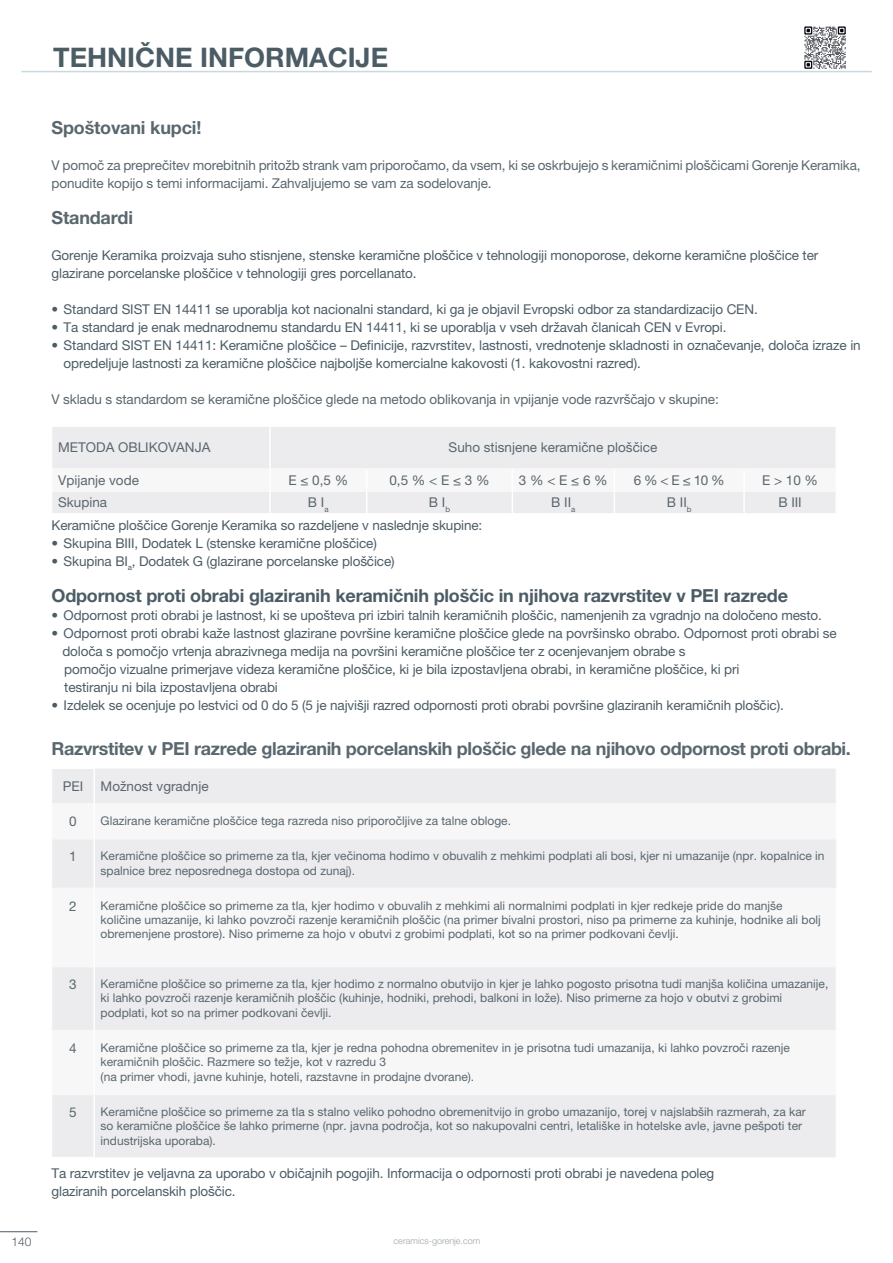
<style>
.page{position:relative;width:893px;height:1263px;background:#fff}
.page>*{position:absolute;margin:0;border:0;box-sizing:border-box;transform-origin:0 0}
.t1{font:700 27px "Helvetica Neue LT Pro";color:#4c5c65}
.t2{font:700 18px "Helvetica Neue LT Pro";letter-spacing:-.02em;color:#5a676e}
.t3{font:700 18px "Helvetica Neue LT Pro";letter-spacing:-.01em;color:#4c5c65}
.t4{font:13.5px/18px "Helvetica Neue LT Pro";letter-spacing:-.01em;color:#4c5c65}
.t5{font:13.5px/18px "Helvetica Neue LT Pro";letter-spacing:-.01em;color:#5a676e}
.t6{font:12px/14.4px "Helvetica Neue LT Pro";color:#5a676e}
.t7{font:300 12px "Helvetica Neue LT Pro";color:#4c5c65}
.t8{font:300 9px "Helvetica Neue LT Pro";color:#9da5ab}
</style>
<div class="page">
<hr style="left:0;top:1231px;width:37px;height:1px;background:#4c5c65">
<svg style="left:52px;top:427px;width:784px;height:86px"></svg>
<hr style="left:743px;top:491px;width:2px;height:22px;background:#fff">
<hr style="left:21px;top:71px;width:851px;height:1px;background:#cad8e1">
<div style="left:52px;top:769px;width:784px;height:34px;background:#ececee"></div>
<svg style="left:52px;top:839px;width:784px;height:318px;fill:#ececee"></svg>
<hr style="left:52px;top:803px;width:41px;height:1px;background:#f7f7f8">
<hr style="left:95px;top:803px;width:741px;height:1px;background:#f7f7f8">
<hr style="left:52px;top:838px;width:41px;height:1px;background:#f7f7f8">
<hr style="left:95px;top:838px;width:741px;height:1px;background:#f7f7f8">
<hr style="left:52px;top:887px;width:41px;height:2px;background:#f7f7f8">
<hr style="left:95px;top:887px;width:741px;height:2px;background:#f7f7f8">
<hr style="left:52px;top:966px;width:41px;height:1px;background:#f7f7f8">
<hr style="left:95px;top:966px;width:741px;height:1px;background:#f7f7f8">
<hr style="left:52px;top:1030px;width:41px;height:1px;background:#f7f7f8">
<hr style="left:95px;top:1030px;width:741px;height:1px;background:#f7f7f8">
<hr style="left:52px;top:1094px;width:41px;height:1px;background:#f7f7f8">
<hr style="left:95px;top:1094px;width:741px;height:1px;background:#f7f7f8">
<hr style="left:94px;top:768px;width:742px;height:1px;background:#f7f7f8">
<hr style="left:836px;top:839px;width:1px;height:48px;background:#f7f7f8">
<hr style="left:94px;top:1157px;width:742px;height:1px;background:#f7f7f8">
<hr style="left:93px;top:769px;width:2px;height:35px;background:#fff">
<hr style="left:93px;top:839px;width:2px;height:49px;background:#fff">
<hr style="left:93px;top:888px;width:2px;height:79px;background:#fff">
<hr style="left:93px;top:967px;width:2px;height:63px;background:#fff">
<hr style="left:93px;top:1030px;width:2px;height:64px;background:#fff">
<hr style="left:93px;top:1094px;width:2px;height:63px;background:#fff">
<img style="left:804px;top:26px;width:42px;height:43px">
<h1 class="t1" style="left:53px;top:41px;width:336px">TEHNIČNE INFORMACIJE</h1>
<h2 class="t2" style="left:52px;top:116px;width:151px">Spoštovani kupci!</h2>
<p class="t5" style="left:52px;top:156px;width:811px">V pomoč za preprečitev morebitnih pritožb strank vam priporočamo, da vsem, ki se oskrbujejo s keramičnimi ploščicami Gorenje Keramika, ponudite kopijo s temi informacijami. Zahvaljujemo se vam za sodelovanje.</p>
<h2 class="t2" style="left:52px;top:206px;width:83px">Standardi</h2>
<p class="t4" style="left:52px;top:246px;width:768px">Gorenje Keramika proizvaja suho stisnjene, stenske keramične ploščice v tehnologiji monoporose, dekorne keramične ploščice ter glazirane porcelanske ploščice v tehnologiji gres porcellanato.</p>
<p class="t4" style="left:52px;top:300px;width:708px">• Standard SIST EN 14411 se uporablja kot nacionalni standard, ki ga je objavil Evropski odbor za standardizacijo CEN.</p>
<p class="t4" style="left:52px;top:318px;width:676px">• Ta standard je enak mednarodnemu standardu EN 14411, ki se uporablja v vseh državah članicah CEN v Evropi.</p>
<p class="t4" style="left:64px;top:336px;width:799px;text-indent:-12px">• Standard SIST EN 14411: Keramične ploščice – Definicije, razvrstitev, lastnosti, vrednotenje skladnosti in označevanje, določa izraze in opredeljuje lastnosti za keramične ploščice najboljše komercialne kakovosti (1. kakovostni razred).</p>
<p class="t5" style="left:52px;top:390px;width:669px">V skladu s standardom se keramične ploščice glede na metodo oblikovanja in vpijanje vode razvrščajo v skupine:</p>
<p class="t5" style="left:58px;top:438px;width:154px">METODA OBLIKOVANJA</p>
<p class="t5" style="left:449px;top:438px;width:210px">Suho stisnjene keramične ploščice</p>
<p class="t5" style="left:58px;top:471px;width:82px">Vpijanje vode</p>
<p class="t5" style="left:288px;top:471px;width:61px">E ≤ 0,5 %</p>
<p class="t5" style="left:389px;top:471px;width:102px">0,5 % &lt; E ≤ 3 %</p>
<p class="t5" style="left:519px;top:471px;width:90px">3 % &lt; E ≤ 6 %</p>
<p class="t5" style="left:634px;top:471px;width:93px">6 % &lt; E ≤ 10 %</p>
<p class="t5" style="left:762px;top:471px;width:58px">E &gt; 10 %</p>
<p class="t5" style="left:58px;top:493px;width:51px">Skupina</p>
<p class="t5" style="left:308px;top:493px;width:22px">B I<sub>a</sub></p>
<p class="t5" style="left:429px;top:493px;width:23px">B I<sub>b</sub></p>
<p class="t5" style="left:551px;top:493px;width:26px">B II<sub>a</sub></p>
<p class="t5" style="left:667px;top:493px;width:26px">B II<sub>b</sub></p>
<p class="t5" style="left:778px;top:493px;width:25px">B III</p>
<p class="t4" style="left:52px;top:516px;width:432px">Keramične ploščice Gorenje Keramika so razdeljene v naslednje skupine:</p>
<p class="t4" style="left:52px;top:534px;width:327px">• Skupina BIII, Dodatek L (stenske keramične ploščice)</p>
<p class="t4" style="left:52px;top:552px;width:345px">• Skupina BI<sub>a</sub>, Dodatek G (glazirane porcelanske ploščice)</p>
<h2 class="t3" style="left:52px;top:584px;width:738px">Odpornost proti obrabi glaziranih keramičnih ploščic in njihova razvrstitev v PEI razrede</h2>
<p class="t4" style="left:52px;top:606px;width:772px">• Odpornost proti obrabi je lastnost, ki se upošteva pri izbiri talnih keramičnih ploščic, namenjenih za vgradnjo na določeno mesto.</p>
<p class="t4" style="left:62px;top:624px;width:776px;text-indent:-11px">• Odpornost proti obrabi kaže lastnost glazirane površine keramične ploščice glede na površinsko obrabo. Odpornost proti obrabi se določa s pomočjo vrtenja abrazivnega medija na površini keramične ploščice ter z ocenjevanjem obrabe s<br>pomočjo vizualne primerjave videza keramične ploščice, ki je bila izpostavljena obrabi, in keramične ploščice, ki pri<br>testiranju ni bila izpostavljena obrabi</p>
<p class="t4" style="left:52px;top:696px;width:734px">• Izdelek se ocenjuje po lestvici od 0 do 5 (5 je najvišji razred odpornosti proti obrabi površine glaziranih keramičnih ploščic).</p>
<h2 class="t2" style="left:52px;top:737px;width:801px">Razvrstitev v PEI razrede glaziranih porcelanskih ploščic glede na njihovo odpornost proti obrabi.</h2>
<p class="t5" style="left:63px;top:777px;width:22px">PEI</p>
<p class="t5" style="left:101px;top:777px;width:109px">Možnost vgradnje</p>
<p class="t5" style="left:69px;top:812px;width:9px">0</p>
<p class="t6" style="left:101px;top:813px;width:412px">Glazirane keramične ploščice tega razreda niso priporočljive za talne obloge.</p>
<p class="t5" style="left:69px;top:847px;width:9px">1</p>
<p class="t6" style="left:101px;top:848px;width:725px">Keramične ploščice so primerne za tla, kjer večinoma hodimo v obuvalih z mehkimi podplati ali bosi, kjer ni umazanije (npr. kopalnice in spalnice brez neposrednega dostopa od zunaj).</p>
<p class="t5" style="left:69px;top:897px;width:9px">2</p>
<p class="t6" style="left:101px;top:898px;width:722px">Keramične ploščice so primerne za tla, kjer hodimo v obuvalih z mehkimi ali normalnimi podplati in kjer redkeje pride do manjše količine umazanije, ki lahko povzroči razenje keramičnih ploščic (na primer bivalni prostori, niso pa primerne za kuhinje, hodnike ali bolj obremenjene prostore). Niso primerne za hojo v obutvi z grobimi podplati, kot so na primer podkovani čevlji.</p>
<p class="t5" style="left:69px;top:975px;width:9px">3</p>
<p class="t6" style="left:101px;top:976px;width:729px">Keramične ploščice so primerne za tla, kjer hodimo z normalno obutvijo in kjer je lahko pogosto prisotna tudi manjša količina umazanije, ki lahko povzroči razenje keramičnih ploščic (kuhinje, hodniki, prehodi, balkoni in lože). Niso primerne za hojo v obutvi z grobimi podplati, kot so na primer podkovani čevlji.</p>
<p class="t5" style="left:69px;top:1039px;width:9px">4</p>
<p class="t6" style="left:101px;top:1040px;width:691px">Keramične ploščice so primerne za tla, kjer je redna pohodna obremenitev in je prisotna tudi umazanija, ki lahko povzroči razenje keramičnih ploščic. Razmere so težje, kot v razredu 3<br>(na primer vhodi, javne kuhinje, hoteli, razstavne in prodajne dvorane).</p>
<p class="t5" style="left:69px;top:1103px;width:9px">5</p>
<p class="t6" style="left:101px;top:1104px;width:707px">Keramične ploščice so primerne za tla s stalno veliko pohodno obremenitvijo in grobo umazanijo, torej v najslabših razmerah, za kar so keramične ploščice še lahko primerne (npr. javna področja, kot so nakupovalni centri, letališke in hotelske avle, javne pešpoti ter industrijska uporaba).</p>
<p class="t4" style="left:52px;top:1164px;width:664px">Ta razvrstitev je veljavna za uporabo v običajnih pogojih. Informacija o odpornosti proti obrabi je navedena poleg glaziranih porcelanskih ploščic.</p>
<p class="t7" style="left:11px;top:1234px;width:22px">140</p>
<p class="t8" style="left:394px;top:1235px;width:88px">ceramics-gorenje.com</p>
</div>
